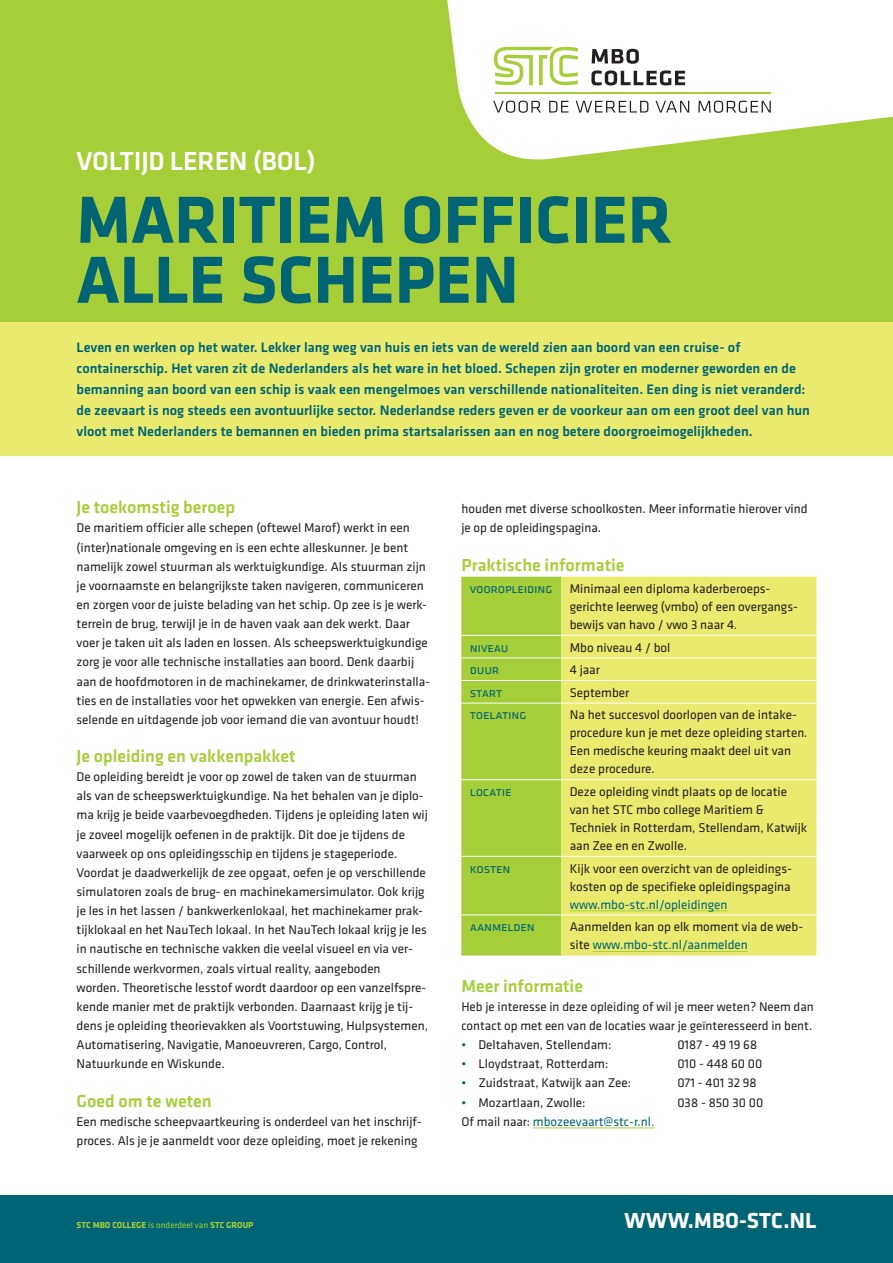
<style>
.page{position:relative;width:893px;height:1263px;background:#fff}
.page>*{position:absolute;margin:0;border:0;box-sizing:border-box;transform-origin:0 0}
.KOP_38pt_2regels{font:700 69px/60px "Klavika";color:#006474}
.KOP_subboven{font:500 27px "Klavika";letter-spacing:-.01em;color:#fff}
.t1{font:700 22.5px "Klavika";letter-spacing:.01em;color:#fff}
.KOP_sub{font:500 18px "Klavika";color:#a6ce39}
.TXT_plat{font:500 18px "Klavika";color:#a6ce39}
.TXT_inleiding{font:500 14.25px/21px "Klavika";color:#006474}
.TXT_plat-2{font:13.2px/19.2px "Klavika";color:#231f20}
.TABEL_txt{font:13.2px/18px "Klavika";color:#231f20}
.TABEL_sub{font:13.2px "Klavika";letter-spacing:-.015em;color:#006474}
.TXT_plat-3{font:13.2px "Klavika";color:#006474}
.t2{font:700 9px "Klavika";color:#a6ce39}
.s1{color:#006474}
.s2{color:#231f20}
.s3{font-weight:400}
</style>
<div class="page">
<div style="left:0;top:322px;width:893px;height:134px;background:#eaea6f"></div>
<div style="left:0;top:1195px;width:893px;height:68px;background:#006474"></div>
<div style="left:0;top:0;width:893px;height:322px;background:#a6ce39"></div>
<svg style="left:447px;top:0;width:446px;height:160px;fill:#fff"></svg>
<svg style="left:494px;top:47px;width:84px;height:38px"></svg>
<svg style="left:493px;top:101px;width:48px;height:12px"></svg>
<svg style="left:549px;top:101px;width:19px;height:12px"></svg>
<svg style="left:576px;top:101px;width:72px;height:12px"></svg>
<svg style="left:655px;top:101px;width:34px;height:12px"></svg>
<svg style="left:698px;top:101px;width:73px;height:12px"></svg>
<hr style="left:495px;top:92px;width:276px;height:2px;background:#a6ce39">
<svg style="left:592px;top:49px;width:47px;height:15px"></svg>
<svg style="left:591px;top:70px;width:94px;height:15px"></svg>
<hr style="left:533px;top:1127px;width:121px;height:1px;background:#a6ce39">
<div style="left:461px;top:577px;width:100px;height:378px;background:#a6ce39"></div>
<div style="left:561px;top:577px;width:255px;height:378px;background:#eaea6f"></div>
<hr style="left:461px;top:635px;width:100px;height:1px;background:#fff">
<hr style="left:561px;top:635px;width:255px;height:1px;background:#fff">
<hr style="left:461px;top:657px;width:100px;height:1px;background:#fff">
<hr style="left:561px;top:657px;width:255px;height:1px;background:#fff">
<hr style="left:461px;top:680px;width:100px;height:1px;background:#fff">
<hr style="left:561px;top:680px;width:255px;height:1px;background:#fff">
<hr style="left:461px;top:703px;width:100px;height:1px;background:#fff">
<hr style="left:561px;top:703px;width:255px;height:1px;background:#fff">
<hr style="left:461px;top:779px;width:100px;height:1px;background:#fff">
<hr style="left:561px;top:779px;width:255px;height:1px;background:#fff">
<hr style="left:461px;top:856px;width:100px;height:1px;background:#fff">
<hr style="left:561px;top:856px;width:255px;height:1px;background:#fff">
<hr style="left:461px;top:914px;width:100px;height:1px;background:#fff">
<hr style="left:561px;top:914px;width:255px;height:1px;background:#fff">
<hr style="left:570px;top:910px;width:157px;height:1px;background:#a6ce39">
<hr style="left:593px;top:951px;width:155px;height:1px;background:#a6ce39">
<p class="KOP_subboven" style="left:77px;top:146px;width:241px">VOLTIJD LEREN (BOL)</p>
<p class="KOP_38pt_2regels" style="left:77px;top:191px;width:597px">MARITIEM OFFICIER<br>ALLE SCHEPEN</p>
<p class="TXT_inleiding" style="left:77px;top:337px;width:735px">Leven en werken op het water. Lekker lang weg van huis en iets van de wereld zien aan boord van een cruise- of containerschip. Het varen zit de Nederlanders als het ware in het bloed. Schepen zijn groter en moderner geworden en de bemanning aan boord van een schip is vaak een mengelmoes van verschillende nationaliteiten. Een ding is niet veranderd: de zeevaart is nog steeds een avontuurlijke sector. Nederlandse reders geven er de voorkeur aan om een groot deel van hun vloot met Nederlanders te bemannen en bieden prima startsalarissen aan en nog betere doorgroeimogelijkheden.</p>
<p class="KOP_sub" style="left:77px;top:497px;width:160px">Je toekomstig beroep</p>
<p class="TXT_plat-2" style="left:77px;top:519px;width:355px">De maritiem officier alle schepen (oftewel Marof) werkt in een (inter)nationale omgeving en is een echte alleskunner. Je bent namelijk zowel stuurman als werktuigkundige. Als stuurman zijn je voornaamste en belangrijkste taken navigeren, communiceren en zorgen voor de juiste belading van het schip. Op zee is je werk&shy;terrein de brug, terwijl je in de haven vaak aan dek werkt. Daar voer je taken uit als laden en lossen. Als scheepswerktuigkundige zorg je voor alle technische installaties aan boord. Denk daarbij aan de hoofdmotoren in de machinekamer, de drinkwaterinstalla&shy;ties en de installaties voor het opwekken van energie. Een afwis&shy;selende en uitdagende job voor iemand die van avontuur houdt!</p>
<p class="KOP_sub" style="left:77px;top:746px;width:220px">Je opleiding en vakkenpakket</p>
<p class="TXT_plat-2" style="left:77px;top:767px;width:353px">De opleiding bereidt je voor op zowel de taken van de stuurman als van de scheepswerktuigkundige. Na het behalen van je diplo&shy;ma krijg je beide vaarbevoegdheden. Tijdens je opleiding laten wij je zoveel mogelijk oefenen in de praktijk. Dit doe je tijdens de vaarweek op ons opleidingsschip en tijdens je stageperiode.<br>Voordat je daadwerkelijk de zee opgaat, oefen je op verschillende simulatoren zoals de brug- en machinekamersimulator. Ook krijg je les in het lassen / bankwerkenlokaal, het machinekamer prak&shy;tijklokaal en het NauTech lokaal. In het NauTech lokaal krijg je les in nautische en technische vakken die veelal visueel en via ver&shy;schillende werkvormen, zoals virtual reality, aangeboden</p>
<p class="TXT_plat-2" style="left:77px;top:978px;width:353px">worden. Theoretische lesstof wordt daardoor op een vanzelfspre&shy;kende manier met de praktijk verbonden. Daarnaast krijg je tij&shy;dens je opleiding theorievakken als Voortstuwing, Hulpsystemen, Automatisering, Navigatie, Manoeuvreren, Cargo, Control, Natuurkunde en Wiskunde.</p>
<p class="KOP_sub" style="left:77px;top:1091px;width:137px">Goed om te weten</p>
<p class="TXT_plat-2" style="left:77px;top:1112px;width:347px">Een medische scheepvaartkeuring is onderdeel van het inschrijf&shy;proces. Als je je aanmeldt voor deze opleiding, moet je rekening</p>
<p class="TXT_plat-2" style="left:461px;top:499px;width:348px">houden met diverse schoolkosten. Meer informatie hierover vind je op de opleidingspagina.</p>
<p class="TXT_plat" style="left:461px;top:555px;width:165px">Praktische informatie</p>
<p class="TABEL_sub" style="left:470px;top:581px;width:84px">vooropleiding</p>
<p class="TABEL_txt" style="left:570px;top:580px;width:230px">Minimaal een diploma kaderberoeps&shy;gerichte leerweg (vmbo) of een overgangs&shy;bewijs van havo / vwo 3 naar 4.</p>
<p class="TABEL_sub" style="left:470px;top:640px;width:40px">niveau</p>
<p class="TABEL_txt" style="left:570px;top:638px;width:102px">Mbo niveau 4 / bol</p>
<p class="TABEL_sub" style="left:470px;top:662px;width:31px">duur</p>
<p class="TABEL_txt" style="left:570px;top:661px;width:31px">4 jaar</p>
<p class="TABEL_sub" style="left:470px;top:685px;width:34px">start</p>
<p class="TABEL_txt" style="left:570px;top:684px;width:61px">September</p>
<p class="TABEL_sub" style="left:470px;top:708px;width:58px">toelating</p>
<p class="TABEL_txt" style="left:570px;top:706px;width:239px">Na het succesvol doorlopen van de intake&shy;procedure kun je met deze opleiding starten.<br>Een medische keuring maakt deel uit van deze procedure.</p>
<p class="TABEL_sub" style="left:470px;top:784px;width:43px">locatie</p>
<p class="TABEL_txt" style="left:570px;top:783px;width:239px">Deze opleiding vindt plaats op de locatie van het STC mbo college Maritiem &amp; Techniek in Rotterdam, Stellendam, Katwijk aan Zee en en Zwolle.</p>
<p class="TABEL_sub" style="left:470px;top:861px;width:42px">kosten</p>
<p class="TABEL_txt" style="left:570px;top:859px;width:224px;text-align:justify">Kijk voor een overzicht van de opleidings&shy;kosten op de specifieke opleidingspagina <span class="s1">www.mbo-stc.nl/opleidingen</span></p>
<p class="TABEL_sub" style="left:470px;top:919px;width:66px">aanmelden</p>
<p class="TABEL_txt" style="left:570px;top:918px;width:235px">Aanmelden kan op elk moment via de web&shy;site <span class="s1">www.mbo-stc.nl/aanmelden</span></p>
<p class="KOP_sub" style="left:461px;top:976px;width:123px">Meer informatie</p>
<p class="TXT_plat-2" style="left:461px;top:997px;width:354px">Heb je interesse in deze opleiding of wil je meer weten? Neem dan contact op met een van de locaties waar je geïnteresseerd in bent.</p>
<p class="TXT_plat-2" style="left:461px;top:1035px;width:151px"><span class="s1">•</span> Deltahaven, Stellendam:</p>
<p class="TXT_plat-2" style="left:677px;top:1035px;width:81px">0187 - 49 19 68</p>
<p class="TXT_plat-2" style="left:461px;top:1054px;width:149px"><span class="s1">•</span> Lloydstraat, Rotterdam:</p>
<p class="TXT_plat-2" style="left:677px;top:1054px;width:86px">010 - 448 60 00</p>
<p class="TXT_plat-2" style="left:461px;top:1073px;width:171px"><span class="s1">•</span> Zuidstraat, Katwijk aan Zee:</p>
<p class="TXT_plat-2" style="left:677px;top:1073px;width:81px">071 - 401 32 98</p>
<p class="TXT_plat-2" style="left:461px;top:1093px;width:126px"><span class="s1">•</span> Mozartlaan, Zwolle:</p>
<p class="TXT_plat-2" style="left:677px;top:1093px;width:87px">038 - 850 30 00</p>
<p class="TXT_plat-3" style="left:461px;top:1114px;width:195px"><span class="s2">Of mail naar:</span> mbozeevaart@stc-r.nl.</p>
<p class="t2" style="left:77px;top:1220px;width:179px">STC MBO COLLEGE <span class="s3">is onderdeel van</span> STC GROUP</p>
<h3 class="t1" style="left:624px;top:1208px;width:194px">WWW.MBO-STC.NL</h3>
</div>
